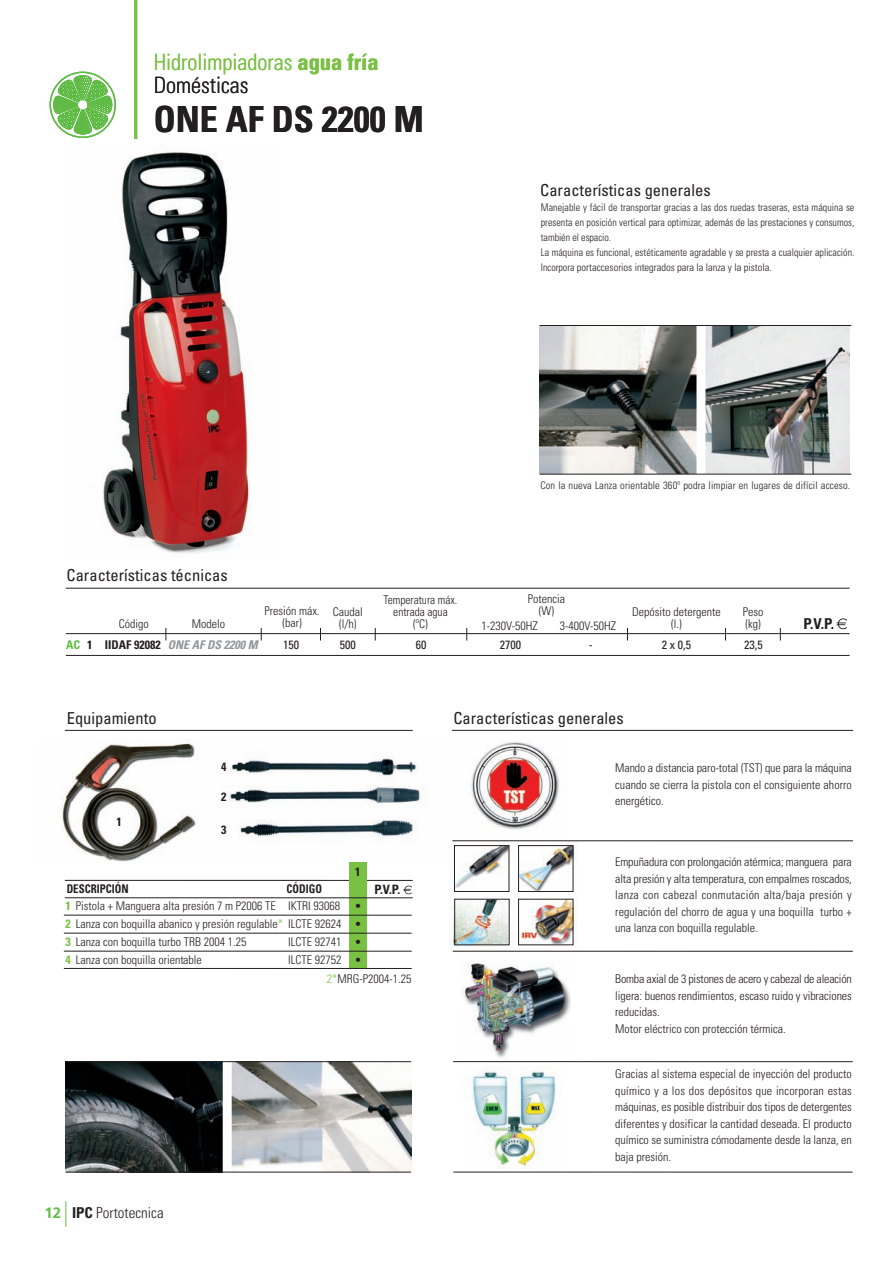
<style>
.page{position:relative;width:893px;height:1263px;background:#fff}
.page>*{position:absolute;margin:0;border:0;box-sizing:border-box;transform-origin:0 0}
.t1{font:700 condensed 36px "Univers";color:#231f20}
.t2{font:300 condensed 22.5px/23.7px "Univers";color:#79c142}
.t3{font:condensed 16.5px "Univers";color:#231f20}
.t4{font:300 condensed 15px "Univers";color:#231f20}
.t5{font:700 condensed 15px "Univers";color:#231f20}
.t6{font:700 condensed 12.9px "Univers";color:#231f20}
.t7{font:300 condensed 12px/16.5px "Univers";color:#231f20}
.t8{font:300 condensed 12px/12px "Univers";color:#231f20;text-align:center;scale:.95 1}
.t9{font:condensed 12px "Univers";color:#231f20}
.t10{font:700 condensed 12px "Univers";color:#231f20}
.t11{font:700 condensed 12px "Univers";color:#231f20;scale:.9 1}
.t12{font:italic 700 condensed 12px "Univers";color:#939598}
.t13{font:12px/18px "Frutiger";color:#231f20;text-align:justify}
.t14{font:300 condensed 10.5px/15px "Univers";letter-spacing:.005em;color:#231f20;scale:.95 1}
.t15{font:300 condensed 10.5px "Univers";letter-spacing:.005em;color:#231f20}
.s1{font-weight:700}
.s2{color:#231f20}
.s3{color:#60bb46}
.s4{font-weight:700;color:#79c142}
.s5{color:#79c142}
.s6{font-family:"Frutiger";font-weight:700;font-stretch:normal;color:#60bb46}
</style>
<div class="page">
<svg style="left:66px;top:1201px;width:1px;height:26px"></svg>
<img style="left:102px;top:152px;width:150px;height:402px">
<svg style="left:166px;top:628px;width:1px;height:13px"></svg>
<svg style="left:261px;top:628px;width:1px;height:13px"></svg>
<svg style="left:320px;top:628px;width:1px;height:13px"></svg>
<svg style="left:375px;top:628px;width:1px;height:13px"></svg>
<svg style="left:466px;top:628px;width:1px;height:13px"></svg>
<svg style="left:627px;top:628px;width:1px;height:13px"></svg>
<svg style="left:725px;top:628px;width:1px;height:13px"></svg>
<svg style="left:780px;top:628px;width:1px;height:13px"></svg>
<svg style="left:836px;top:618px;width:11px;height:11px"></svg>
<hr style="left:66px;top:588px;width:783px;height:1px;background:#231f20">
<hr style="left:66px;top:633px;width:783px;height:1px;background:#231f20">
<hr style="left:66px;top:655px;width:783px;height:1px;background:#231f20">
<img style="left:61px;top:739px;width:362px;height:125px">
<div style="left:350px;top:862px;width:17px;height:106px;background:#79c142"></div>
<svg style="left:403px;top:886px;width:9px;height:8px"></svg>
<hr style="left:64px;top:915px;width:348px;height:1px;background:#231f20">
<hr style="left:65px;top:880px;width:348px;height:1px;background:#231f20">
<div style="left:350px;top:862px;width:17px;height:39px;background:#79c142"></div>
<hr style="left:65px;top:730px;width:348px;height:1px;background:#231f20">
<hr style="left:64px;top:933px;width:348px;height:1px;background:#231f20">
<hr style="left:65px;top:898px;width:348px;height:1px;background:#231f20">
<hr style="left:64px;top:951px;width:348px;height:1px;background:#231f20">
<hr style="left:64px;top:968px;width:348px;height:1px;background:#231f20">
<img style="left:450px;top:840px;width:127px;height:111px">
<img style="left:454px;top:845px;width:119px;height:100px">
<img style="left:471px;top:742px;width:88px;height:88px">
<img style="left:461px;top:963px;width:109px;height:95px">
<hr style="left:453px;top:1172px;width:399px;height:1px;background:#231f20">
<hr style="left:453px;top:1061px;width:400px;height:1px;background:#231f20">
<hr style="left:453px;top:951px;width:400px;height:1px;background:#231f20">
<hr style="left:452px;top:841px;width:401px;height:1px;background:#231f20">
<hr style="left:452px;top:730px;width:401px;height:1px;background:#231f20">
<img style="left:472px;top:1066px;width:84px;height:103px">
<div style="left:50px;top:72px;width:66px;height:66px;border:1px solid #60bb46;border-radius:50%"></div>
<svg style="left:53px;top:75px;width:60px;height:60px"></svg>
<hr style="left:134px;top:0;width:3px;height:139px;background:#79c142">
<img style="left:705px;top:326px;width:145px;height:148px">
<img style="left:540px;top:326px;width:156px;height:148px">
<hr style="left:540px;top:474px;width:311px;height:1px;background:#231f20">
<hr style="left:540px;top:325px;width:311px;height:1px;background:#231f20">
<img style="left:232px;top:1062px;width:179px;height:110px">
<img style="left:66px;top:1062px;width:157px;height:110px">
<hr style="left:66px;top:1172px;width:345px;height:1px;background:#231f20">
<hr style="left:66px;top:1061px;width:345px;height:1px;background:#231f20">
<p class="t2" style="left:154px;top:52px;width:226px">Hidrolimpiadoras <span class="s1">agua fría<br></span><span class="s2">Domésticas</span></p>
<p class="t1" style="left:154px;top:106px;width:271px">ONE AF DS 2200 M</p>
<p class="t3" style="left:66px;top:569px;width:163px">Características técnicas</p>
<p class="t3" style="left:540px;top:184px;width:172px">Características generales</p>
<p class="t14" style="left:541px;top:201px;width:332px">Manejable y fácil de transportar gracias a las dos ruedas traseras, esta máquina se presenta en posición vertical para optimizar, además de las prestaciones y consumos, también el espacio.<br>La máquina es funcional, estéticamente agradable y se presta a cualquier aplicación.<br>Incorpora portaccesorios integrados para la lanza y la pistola.</p>
<p class="t15" style="left:540px;top:482px;width:311px">Con la nueva Lanza orientable 360º podra limpiar en lugares de difícil acceso.</p>
<p class="t7" style="left:119px;top:617px;width:31px">Código</p>
<p class="t7" style="left:192px;top:617px;width:35px">Modelo</p>
<p class="t7" style="left:282px;top:616px;width:21px">(bar)</p>
<p class="t7" style="left:333px;top:607px;width:31px;line-height:12px;text-align:center">Caudal (l/h)</p>
<p class="t8" style="left:384px;top:595px;width:79px">Temperatura máx. entrada agua<br>(ºC)</p>
<p class="t7" style="left:528px;top:594px;width:39px;line-height:12px;text-align:center">Potencia (W)</p>
<p class="t7" style="left:264px;top:604px;width:57px">Presión máx.</p>
<p class="t7" style="left:481px;top:619px;width:58px">1-230V-50HZ</p>
<p class="t7" style="left:560px;top:619px;width:58px">3-400V-50HZ</p>
<p class="t7" style="left:632px;top:607px;width:90px;line-height:12px;text-align:center">Depósito detergente (l.)</p>
<p class="t7" style="left:743px;top:607px;width:22px;line-height:12px">Peso (kg)</p>
<p class="t12" style="left:168px;top:640px;width:94px">ONE AF DS 2200 M</p>
<p class="t10" style="left:66px;top:640px;width:96px"><span class="s3">AC</span> 1 IIDAF 92082</p>
<p class="t9" style="left:283px;top:640px;width:17px">150</p>
<p class="t9" style="left:340px;top:640px;width:17px">500</p>
<p class="t9" style="left:500px;top:640px;width:23px">2700</p>
<p class="t9" style="left:744px;top:640px;width:20px">23,5</p>
<p class="t9" style="left:416px;top:640px;width:12px">60</p>
<p class="t9" style="left:662px;top:640px;width:31px">2 x 0,5</p>
<p class="t9" style="left:589px;top:640px;width:5px">-</p>
<p class="t5" style="left:803px;top:618px;width:32px">P.V.P.</p>
<p class="t3" style="left:67px;top:712px;width:91px">Equipamiento</p>
<p class="t10" style="left:116px;top:817px;width:7px">1</p>
<p class="t10" style="left:221px;top:762px;width:7px">4</p>
<p class="t10" style="left:221px;top:792px;width:7px">2</p>
<p class="t10" style="left:221px;top:825px;width:7px">3</p>
<p class="t10" style="left:355px;top:867px;width:7px">1</p>
<p class="t13" style="left:355px;top:897px;width:7px">• • • •</p>
<p class="t11" style="left:67px;top:884px;width:70px">DESCRIPCIÓN</p>
<p class="t11" style="left:287px;top:884px;width:41px">CÓDIGO</p>
<p class="t6" style="left:374px;top:885px;width:28px">P.V.P.</p>
<p class="t7" style="left:288px;top:899px;width:53px">IKTRI 93068</p>
<p class="t7" style="left:288px;top:934px;width:55px;line-height:18px">ILCTE 92741<br>ILCTE 92752</p>
<p class="t7" style="left:66px;top:898px;width:277px;line-height:18px"><span class="s4">1</span> Pistola + Manguera alta presión 7 m P2006 TE<br><span class="s4">2</span> Lanza con boquilla abanico y presión regulable<span class="s5">*</span> ILCTE 92624<br><span class="s4">3</span> Lanza con boquilla turbo TRB 2004 1.25<br><span class="s4">4</span> Lanza con boquilla orientable</p>
<p class="t4" style="left:44px;top:1208px;width:121px"><span class="s6">12</span> <span class="s1">IPC</span> Portotecnica</p>
<p class="t7" style="left:327px;top:971px;width:86px"><span class="s5">2*</span>MRG-P2004-1.25</p>
<p class="t3" style="left:453px;top:712px;width:172px">Características generales</p>
<p class="t7" style="left:615px;top:761px;width:238px;text-align:justify">Mando a distancia paro-total (TST) que para la máquina cuando se cierra la pistola con el consiguiente ahorro energético.</p>
<p class="t7" style="left:615px;top:855px;width:238px;text-align:justify">Empuñadura con prolongación atérmica; manguera para alta presión y alta temperatura, con empalmes roscados, lanza con cabezal conmutación alta/baja presión y regulación del chorro de agua y una boquilla turbo + una lanza con boquilla regulable.</p>
<p class="t7" style="left:615px;top:972px;width:238px">Bomba axial de 3 pistones de acero y cabezal de aleación ligera: buenos rendimientos, escaso ruido y vibraciones reducidas.<br>Motor eléctrico con protección térmica.</p>
<p class="t7" style="left:615px;top:1067px;width:238px;text-align:justify">Gracias al sistema especial de inyección del producto químico y a los dos depósitos que incorporan estas máquinas, es posible distribuir dos tipos de detergentes diferentes y dosificar la cantidad deseada. El producto químico se suministra cómodamente desde la lanza, en baja presión.</p>
</div>
